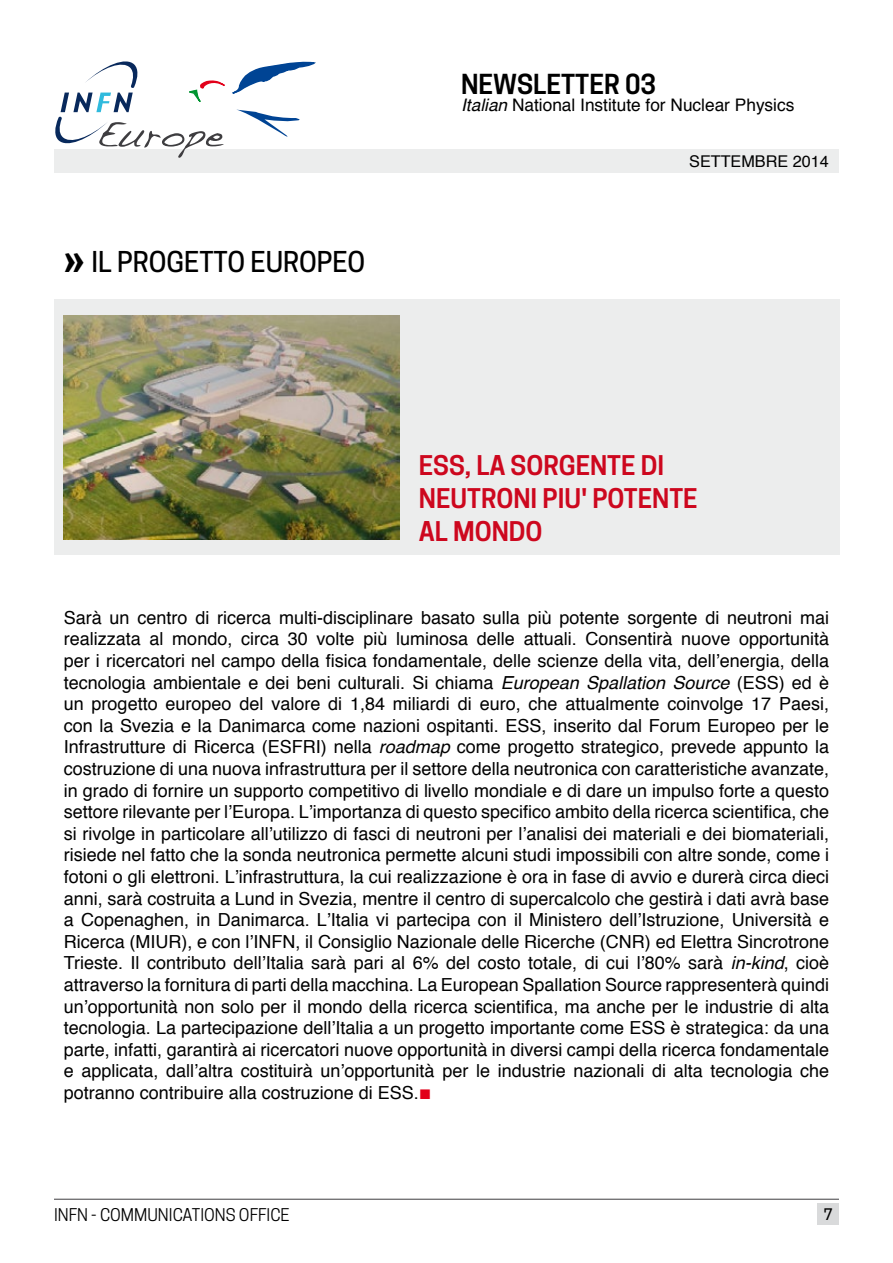
<style>
.page{position:relative;width:893px;height:1263px;background:#fff}
.page>*{position:absolute;margin:0;border:0;box-sizing:border-box;transform-origin:0 0}
.t1{font:500 27px "Cooper Hewitt";color:#000}
.t2{font:600 25.95px "Cooper Hewitt";color:#000}
.t3{font:600 25.5px/33px "Cooper Hewitt";color:#cd071e}
.t4{font:18px/21.6px "Helvetica";color:#000;text-align:justify}
.t5{font:17.25px "Helvetica";color:#000}
.t6{font:16.5px "Cooper Hewitt";color:#000}
.t7{font:16.2px "Helvetica";color:#000}
.t8{font:500 15px "Cooper Hewitt";color:#000}
.s1{font-style:italic}
.s2{font-family:"Whitney";font-weight:700;font-size:36px}
.s3{font-family:"Cooper Hewitt";color:#e2001a}
</style>
<div class="page">
<div style="left:54px;top:300px;width:786px;height:255px;background:#eceded"></div>
<div style="left:54px;top:149px;width:785px;height:23px;background:#eceded"></div>
<svg style="left:55px;top:61px;width:261px;height:97px"></svg>
<hr style="left:54px;top:1199px;width:785px;height:1px;background:#3e3d40">
<div style="left:818px;top:1203px;width:21px;height:22px;background:#d9dadb"></div>
<img style="left:64px;top:315px;width:336px;height:224px">
<h2 class="t2" style="left:461px;top:69px;width:197px">NEWSLETTER 03</h2>
<p class="t5" style="left:461px;top:92px;width:335px"><span class="s1">Italian</span> National Institute for Nuclear Physics</p>
<h1 class="t1" style="left:64px;top:246px;width:303px"><span class="s2">»</span> IL PROGETTO EUROPEO</h1>
<p class="t7" style="left:689px;top:149px;width:141px">SETTEMBRE 2014</p>
<h3 class="t3" style="left:419px;top:449px;width:280px">ESS, LA SORGENTE DI<br>NEUTRONI PIU' POTENTE<br>AL MONDO</h3>
<p class="t4" style="left:64px;top:607px;width:767px">Sarà un centro di ricerca multi-disciplinare basato sulla più potente sorgente di neutroni mai realizzata al mondo, circa 30 volte più luminosa delle attuali. Consentirà nuove opportunità per i ricercatori nel campo della fisica fondamentale, delle scienze della vita, dell’energia, della tecnologia ambientale e dei beni culturali. Si chiama <span class="s1">European Spallation Source</span> (ESS) ed è un progetto europeo del valore di 1,84 miliardi di euro, che attualmente coinvolge 17 Paesi, con la Svezia e la Danimarca come nazioni ospitanti. ESS, inserito dal Forum Europeo per le Infrastrutture di Ricerca (ESFRI) nella <span class="s1">roadmap</span> come progetto strategico, prevede appunto la costruzione di una nuova infrastruttura per il settore della neutronica con caratteristiche avanzate, in grado di fornire un supporto competitivo di livello mondiale e di dare un impulso forte a questo settore rilevante per l’Europa. L’importanza di questo specifico ambito della ricerca scientifica, che si rivolge in particolare all’utilizzo di fasci di neutroni per l’analisi dei materiali e dei biomateriali, risiede nel fatto che la sonda neutronica permette alcuni studi impossibili con altre sonde, come i fotoni o gli elettroni. L’infrastruttura, la cui realizzazione è ora in fase di avvio e durerà circa dieci anni, sarà costruita a Lund in Svezia, mentre il centro di supercalcolo che gestirà i dati avrà base a Copenaghen, in Danimarca. L’Italia vi partecipa con il Ministero dell’Istruzione, Università e Ricerca (MIUR), e con l’INFN, il Consiglio Nazionale delle Ricerche (CNR) ed Elettra Sincrotrone Trieste. Il contributo dell’Italia sarà pari al 6% del costo totale, di cui l’80% sarà <span class="s1">in-kind</span>, cioè attraverso la fornitura di parti della macchina. La European Spallation Source rappresenterà quindi un’opportunità non solo per il mondo della ricerca scientifica, ma anche per le industrie di alta tecnologia. La partecipazione dell’Italia a un progetto importante come ESS è strategica: da una parte, infatti, garantirà ai ricercatori nuove opportunità in diversi campi della ricerca fondamentale e applicata, dall’altra costituirà un’opportunità per le industrie nazionali di alta tecnologia che potranno contribuire alla costruzione di ESS.<span class="s3">▪</span></p>
<p class="t6" style="left:54px;top:1205px;width:237px">INFN - COMMUNICATIONS OFFICE</p>
<p class="t8" style="left:824px;top:1205px;width:10px">7</p>
</div>
